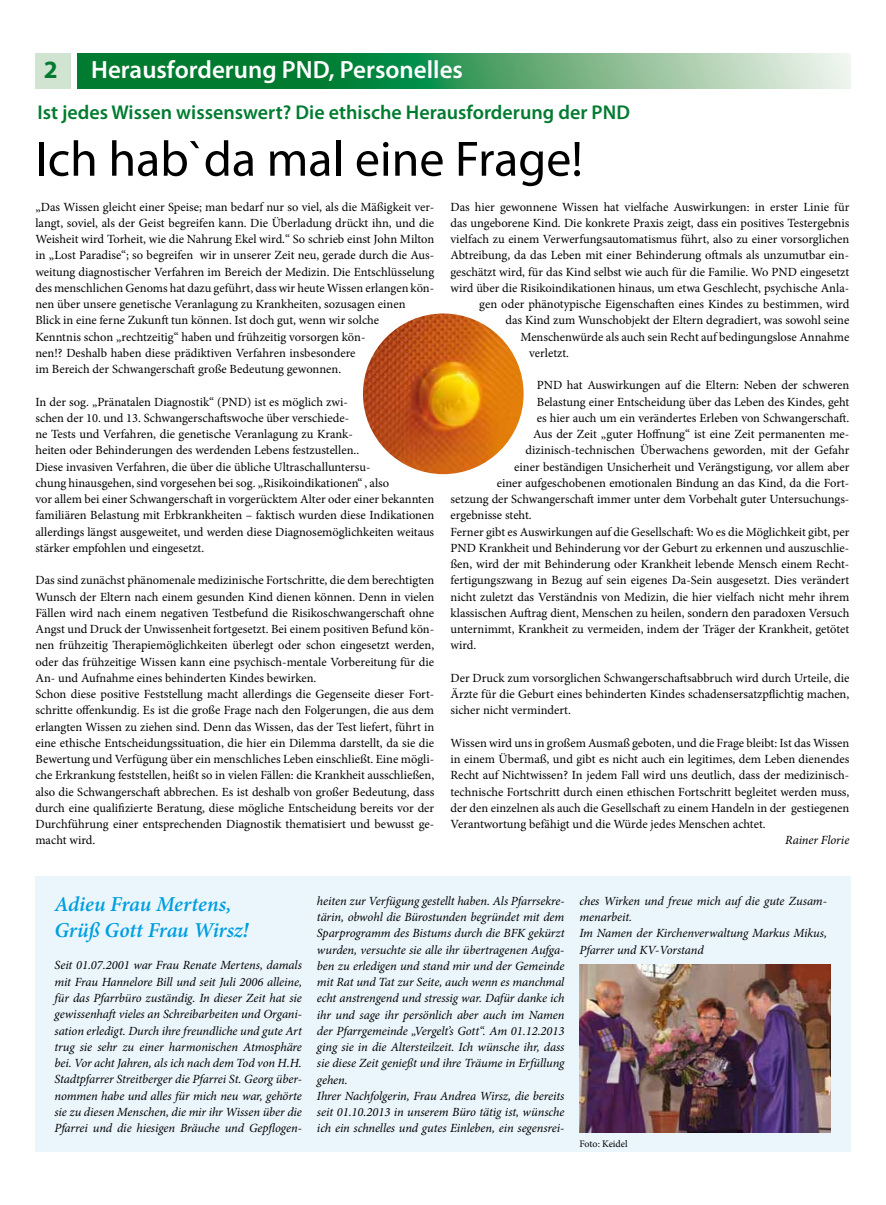
<style>
.page{position:relative;width:886px;height:1205px;background:#fff}
.page>*{position:absolute;margin:0;border:0;box-sizing:border-box;transform-origin:0 0}
.t1{font:50px "Myriad Pro";color:#000}
.t2{font:600 25px "Myriad Pro";color:#fff}
.t3{font:700 25px "Myriad Pro";color:#007b30}
.t4{font:italic 600 21.25px/25.5px "Minion Pro";letter-spacing:-.01em;color:#009ee0}
.t5{font:600 20px "Myriad Pro";color:#007b30}
.t6{font:12.5px/16.2px "Minion Pro";color:#000}
.t7{font:italic 12.5px/16.2px "Minion Pro";letter-spacing:-.01em;color:#000}
.t8{font:10px "Minion Pro";letter-spacing:-.005em;color:#000}
</style>
<div class="page">
<svg style="left:78px;top:53px;width:772px;height:36px;background:#4fa36d"></svg>
<div style="left:35px;top:53px;width:36px;height:36px;background:#d1e3d1"></div>
<div style="left:35px;top:876px;width:815px;height:276px;background:#ebf6fc"></div>
<img style="left:579px;top:965px;width:252px;height:167px">
<img style="left:363px;top:313px;width:161px;height:161px;border-radius:80px">
<h2 class="t3" style="left:44px;top:53px;width:15px">2</h2>
<h2 class="t2" style="left:91px;top:54px;width:373px">Herausforderung PND, Personelles</h2>
<h3 class="t5" style="left:37px;top:100px;width:594px">Ist jedes Wissen wissenswert? Die ethische Herausforderung der PND</h3>
<h1 class="t1" style="left:36px;top:128px;width:548px">Ich hab`da mal eine Frage!</h1>
<p class="t6" style="left:35px;top:198px;width:400px">„Das Wissen gleicht einer Speise; man bedarf nur so viel, als die Mäßigkeit ver&shy;langt, soviel, als der Geist begreifen kann. Die Überladung drückt ihn, und die Weisheit wird Torheit, wie die Nahrung Ekel wird.“ So schrieb einst John Milton in „Lost Paradise“; so begreifen wir in unserer Zeit neu, gerade durch die Aus&shy;weitung diagnostischer Verfahren im Bereich der Medizin. Die Entschlüsselung des menschlichen Genoms hat dazu geführt, dass wir heute Wissen erlangen kön&shy;nen über unsere genetische Veranlagung zu Krankheiten, sozusagen einen<br>Blick in eine ferne Zukunft tun können. Ist doch gut, wenn wir solche<br>Kenntnis schon „rechtzeitig“ haben und frühzeitig vorsorgen kön-<br>nen!? Deshalb haben diese prädiktiven Verfahren insbesondere<br>im Bereich der Schwangerschaft große Bedeutung gewonnen.</p>
<p class="t6" style="left:35px;top:393px;width:400px">In der sog. „Pränatalen Diagnostik“ (PND) ist es möglich zwi-<br>schen der 10. und 13. Schwangerschaftswoche über verschiede-<br>ne Tests und Verfahren, die genetische Veranlagung zu Krank-<br>heiten oder Behinderungen des werdenden Lebens festzustellen..<br>Diese invasiven Verfahren, die über die übliche Ultraschalluntersu-<br>chung hinausgehen, sind vorgesehen bei sog. „Risikoindikationen“ , also<br>vor allem bei einer Schwangerschaft in vorgerücktem Alter oder einer bekannten familiären Belastung mit Erbkrankheiten – faktisch wurden diese Indikationen allerdings längst ausgeweitet, und werden diese Diagnosemöglichkeiten weitaus stärker empfohlen und eingesetzt.</p>
<p class="t6" style="left:35px;top:572px;width:400px">Das sind zunächst phänomenale medizinische Fortschritte, die dem berechtigten Wunsch der Eltern nach einem gesunden Kind dienen können. Denn in vielen Fällen wird nach einem negativen Testbefund die Risikoschwangerschaft ohne Angst und Druck der Unwissenheit fortgesetzt. Bei einem positiven Befund kön&shy;nen frühzeitig Therapiemöglichkeiten überlegt oder schon eingesetzt werden, oder das frühzeitige Wissen kann eine psychisch-mentale Vorbereitung für die An- und Aufnahme eines behinderten Kindes bewirken.<br>Schon diese positive Feststellung macht allerdings die Gegenseite dieser Fort&shy;schritte offenkundig. Es ist die große Frage nach den Folgerungen, die aus dem erlangten Wissen zu ziehen sind. Denn das Wissen, das der Test liefert, führt in eine ethische Entscheidungssituation, die hier ein Dilemma darstellt, da sie die Bewertung und Verfügung über ein menschliches Leben einschließt. Eine mögli&shy;che Erkrankung feststellen, heißt so in vielen Fällen: die Krankheit ausschließen, also die Schwangerschaft abbrechen. Es ist deshalb von großer Bedeutung, dass durch eine qualifizierte Beratung, diese mögliche Entscheidung bereits vor der Durchführung einer entsprechenden Diagnostik thematisiert und bewusst ge&shy;macht wird.</p>
<p class="t6" style="left:450px;top:198px;width:400px">Das hier gewonnene Wissen hat vielfache Auswirkungen: in erster Linie für</p>
<p class="t6" style="left:450px;top:215px;width:400px">das ungeborene Kind. Die konkrete Praxis zeigt, dass ein positives Testergebnis</p>
<p class="t6" style="left:450px;top:231px;width:400px">vielfach zu einem Verwerfungsautomatismus führt, also zu einer vorsorglichen</p>
<p class="t6" style="left:450px;top:247px;width:400px">Abtreibung, da das Leben mit einer Behinderung oftmals als unzumutbar ein-</p>
<p class="t6" style="left:450px;top:263px;width:400px">geschätzt wird, für das Kind selbst wie auch für die Familie. Wo PND eingesetzt</p>
<p class="t6" style="left:450px;top:280px;width:400px">wird über die Risikoindikationen hinaus, um etwa Geschlecht, psychische Anla-</p>
<p class="t6" style="left:479px;top:296px;width:371px">gen oder phänotypische Eigenschaften eines Kindes zu bestimmen, wird</p>
<p class="t6" style="left:505px;top:312px;width:345px">das Kind zum Wunschobjekt der Eltern degradiert, was sowohl seine</p>
<p class="t6" style="left:520px;top:328px;width:330px">Menschenwürde als auch sein Recht auf bedingungslose Annahme</p>
<p class="t6" style="left:529px;top:345px;width:41px">verletzt.</p>
<p class="t6" style="left:537px;top:377px;width:314px">PND hat Auswirkungen auf die Eltern: Neben der schweren</p>
<p class="t6" style="left:537px;top:393px;width:314px">Belastung einer Entscheidung über das Leben des Kindes, geht</p>
<p class="t6" style="left:537px;top:410px;width:314px">es hier auch um ein verändertes Erleben von Schwangerschaft.</p>
<p class="t6" style="left:533px;top:426px;width:318px">Aus der Zeit „guter Hoffnung“ ist eine Zeit permanenten me-</p>
<p class="t6" style="left:525px;top:442px;width:325px">dizinisch-technischen Überwachens geworden, mit der Gefahr</p>
<p class="t6" style="left:514px;top:458px;width:337px">einer beständigen Unsicherheit und Verängstigung, vor allem aber</p>
<p class="t6" style="left:497px;top:475px;width:354px">einer aufgeschobenen emotionalen Bindung an das Kind, da die Fort-</p>
<p class="t6" style="left:450px;top:491px;width:400px">setzung der Schwangerschaft immer unter dem Vorbehalt guter Untersuchungs-</p>
<p class="t6" style="left:450px;top:507px;width:83px">ergebnisse steht.</p>
<p class="t6" style="left:450px;top:523px;width:400px">Ferner gibt es Auswirkungen auf die Gesellschaft: Wo es die Möglichkeit gibt, per</p>
<p class="t6" style="left:450px;top:540px;width:400px">PND Krankheit und Behinderung vor der Geburt zu erkennen und auszuschlie-</p>
<p class="t6" style="left:450px;top:556px;width:400px">ßen, wird der mit Behinderung oder Krankheit lebende Mensch einem Recht-</p>
<p class="t6" style="left:450px;top:572px;width:400px">fertigungszwang in Bezug auf sein eigenes Da-Sein ausgesetzt. Dies verändert</p>
<p class="t6" style="left:450px;top:588px;width:400px">nicht zuletzt das Verständnis von Medizin, die hier vielfach nicht mehr ihrem</p>
<p class="t6" style="left:450px;top:605px;width:400px">klassischen Auftrag dient, Menschen zu heilen, sondern den paradoxen Versuch</p>
<p class="t6" style="left:450px;top:621px;width:400px">unternimmt, Krankheit zu vermeiden, indem der Träger der Krankheit, getötet</p>
<p class="t6" style="left:450px;top:637px;width:27px">wird.</p>
<p class="t6" style="left:450px;top:670px;width:400px;text-align:justify">Der Druck zum vorsorglichen Schwangerschaftsabbruch wird durch Urteile, die Ärzte für die Geburt eines behinderten Kindes schadensersatzpflichtig machen, sicher nicht vermindert.</p>
<p class="t6" style="left:450px;top:735px;width:400px;text-align:justify">Wissen wird uns in großem Ausmaß geboten, und die Frage bleibt: Ist das Wissen in einem Übermaß, und gibt es nicht auch ein legitimes, dem Leben dienendes Recht auf Nichtwissen? In jedem Fall wird uns deutlich, dass der medizinisch&shy;technische Fortschritt durch einen ethischen Fortschritt begleitet werden muss, der den einzelnen als auch die Gesellschaft zu einem Handeln in der gestiegenen Verantwortung befähigt und die Würde jedes Menschen achtet.</p>
<p class="t7" style="left:785px;top:832px;width:66px">Rainer Florie</p>
<h3 class="t4" style="left:54px;top:891px;width:196px">Adieu Frau Mertens,<br>Grüß Gott Frau Wirsz!</h3>
<p class="t7" style="left:54px;top:957px;width:249px;text-align:justify">Seit 01.07.2001 war Frau Renate Mertens, damals mit Frau Hannelore Bill und seit Juli 2006 alleine, für das Pfarrbüro zuständig. In dieser Zeit hat sie gewissenhaft vieles an Schreibarbeiten und Organi&shy;sation erledigt. Durch ihre freundliche und gute Art trug sie sehr zu einer harmonischen Atmosphäre bei. Vor acht Jahren, als ich nach dem Tod von H.H.<br>Stadtpfarrer Streitberger die Pfarrei St. Georg über&shy;nommen habe und alles für mich neu war, gehörte sie zu diesen Menschen, die mir ihr Wissen über die Pfarrei und die hiesigen Bräuche und Gepflogen-</p>
<p class="t7" style="left:317px;top:893px;width:249px">heiten zur Verfügung gestellt haben. Als Pfarrsekre&shy;tärin, obwohl die Bürostunden begründet mit dem Sparprogramm des Bistums durch die BFK gekürzt wurden, versuchte sie alle ihr übertragenen Aufga&shy;ben zu erledigen und stand mir und der Gemeinde mit Rat und Tat zur Seite, auch wenn es manchmal echt anstrengend und stressig war. Dafür danke ich ihr und sage ihr persönlich aber auch im Namen der Pfarrgemeinde „Vergelt’s Gott“. Am 01.12.2013 ging sie in die Altersteilzeit. Ich wünsche ihr, dass sie diese Zeit genießt und ihre Träume in Erfüllung gehen.<br>Ihrer Nachfolgerin, Frau Andrea Wirsz, die bereits seit 01.10.2013 in unserem Büro tätig ist, wünsche ich ein schnelles und gutes Einleben, ein segensrei-</p>
<p class="t7" style="left:579px;top:893px;width:249px">ches Wirken und freue mich auf die gute Zusam&shy;menarbeit.<br>Im Namen der Kirchenverwaltung Markus Mikus,<br>Pfarrer und KV-Vorstand</p>
<p class="t8" style="left:579px;top:1137px;width:50px">Foto: Keidel</p>
</div>
